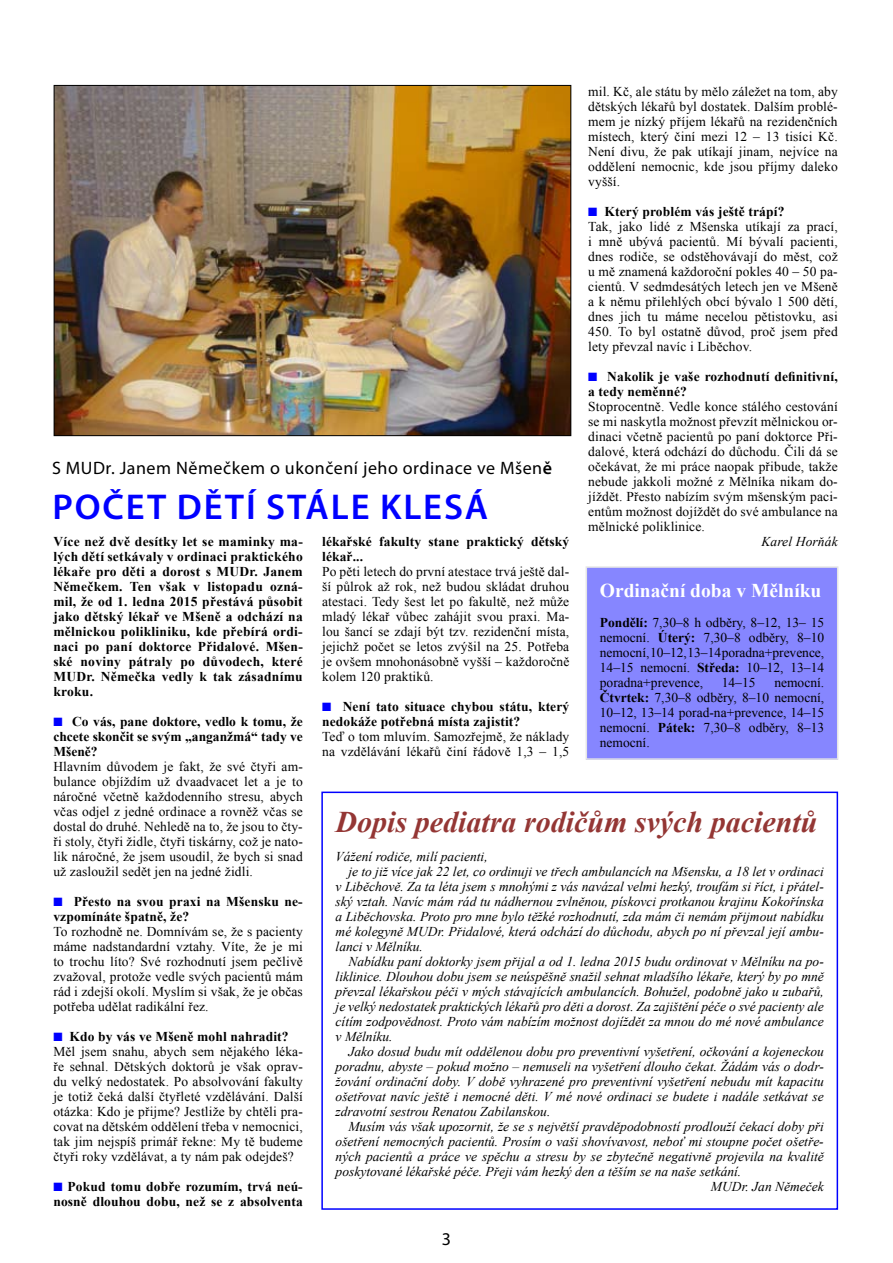
<style>
.page{position:relative;width:893px;height:1263px;background:#fff}
.page>*{position:absolute;margin:0;border:0;box-sizing:border-box;transform-origin:0 0}
.t1{font:600 36px "Myriad Pro";letter-spacing:.05em;color:#00f}
.t2{font:italic 700 30px "Times New Roman";color:#943634}
.t3{font:700 19.5px "Times New Roman";color:#fff}
.t4{font:18px "Myriad Pro";letter-spacing:.03em;color:#000}
.t5{font:13.5px/15px "Times New Roman";letter-spacing:.01em;color:#000;text-align:justify}
.t6{font:italic 13.5px "Times New Roman";color:#000}
.t7{font:700 13.5px/15px "Times New Roman";letter-spacing:.01em;color:#000}
.s1{color:#00f}
.s2{font-weight:700}
.s3{font-weight:600}
</style>
<div class="page">
<img style="left:56px;top:87px;width:513px;height:347px">
<div style="left:321px;top:791px;width:517px;height:419px;border:2px solid #00f"></div>
<div style="left:586px;top:567px;width:252px;height:192px;background:#8686ff"></div>
<div style="left:586px;top:566px;width:252px;height:194px;border:2px solid #e5e5e6"></div>
<p class="t5" style="left:588px;top:84px;width:251px">mil. Kč, ale státu by mělo záležet na tom, aby dětských lékařů byl dostatek. Dalším problé&shy;mem je nízký příjem lékařů na rezidenčních místech, který činí mezi 12 – 13 tisíci Kč.<br>Není divu, že pak utíkají jinam, nejvíce na oddělení nemocnic, kde jsou příjmy daleko vyšší.</p>
<p class="t5" style="left:588px;top:204px;width:251px;text-align:left"><span class="s1">■</span> <span class="s2">Který problém vás ještě trápí?<br></span>Tak, jako lidé z Mšenska utíkají za prací, i mně ubývá pacientů. Mí bývalí pacienti, dnes rodiče, se odstěhovávají do měst, což u mě znamená každoroční pokles 40 – 50 pa&shy;cientů. V sedmdesátých letech jen ve Mšeně a k němu přilehlých obcí bývalo 1 500 dětí, dnes jich tu máme necelou pětistovku, asi 450. To byl ostatně důvod, proč jsem před lety převzal navíc i Liběchov.</p>
<p class="t7" style="left:588px;top:369px;width:251px"><span class="s1">■</span> Nakolik je vaše rozhodnutí definitivní, a tedy neměnné?</p>
<p class="t5" style="left:588px;top:399px;width:251px">Stoprocentně. Vedle konce stálého cestování se mi naskytla možnost převzít mělnickou or&shy;dinaci včetně pacientů po paní doktorce Při&shy;dalové, která odchází do důchodu. Čili dá se očekávat, že mi práce naopak přibude, takže nebude jakkoli možné z Mělníka nikam do&shy;jíždět. Přesto nabízím svým mšenským paci&shy;entům možnost dojíždět do své ambulance na mělnické poliklinice.</p>
<p class="t6" style="left:761px;top:532px;width:78px">Karel Horňák</p>
<h3 class="t4" style="left:52px;top:457px;width:502px">S MUDr. Janem Němečkem o ukončení jeho ordinace ve Mšen<span class="s3">ě</span></h3>
<h1 class="t1" style="left:52px;top:484px;width:437px">POČET DĚTÍ STÁLE KLESÁ</h1>
<p class="t7" style="left:53px;top:534px;width:251px;text-align:justify">Více než dvě desítky let se maminky ma&shy;lých dětí setkávaly v ordinaci praktického lékaře pro děti a dorost s MUDr. Janem Němečkem. Ten však v listopadu ozná&shy;mil, že od 1. ledna 2015 přestává působit jako dětský lékař ve Mšeně a odchází na mělnickou polikliniku, kde přebírá ordi&shy;naci po paní doktorce Přidalové. Mšen&shy;ské noviny pátraly po důvodech, které MUDr. Němečka vedly k tak zásadnímu kroku.</p>
<p class="t7" style="left:53px;top:714px;width:251px;text-align:justify"><span class="s1">■</span> Co vás, pane doktore, vedlo k tomu, že chcete skončit se svým „anganžmá“ tady ve Mšeně?</p>
<p class="t5" style="left:53px;top:759px;width:251px">Hlavním důvodem je fakt, že své čtyři am&shy;bulance objíždím už dvaadvacet let a je to náročné včetně každodenního stresu, abych včas odjel z jedné ordinace a rovněž včas se dostal do druhé. Nehledě na to, že jsou to čty&shy;ři stoly, čtyři židle, čtyři tiskárny, což je nato&shy;lik náročné, že jsem usoudil, že bych si snad už zasloužil sedět jen na jedné židli.</p>
<p class="t7" style="left:53px;top:894px;width:251px"><span class="s1">■</span> Přesto na svou praxi na Mšensku ne&shy;vzpomínáte špatně, že?</p>
<p class="t5" style="left:53px;top:924px;width:251px">To rozhodně ne. Domnívám se, že s pacienty máme nadstandardní vztahy. Víte, že je mi to trochu líto? Své rozhodnutí jsem pečlivě zvažoval, protože vedle svých pacientů mám rád i zdejší okolí. Myslím si však, že je občas potřeba udělat radikální řez.</p>
<p class="t5" style="left:53px;top:1029px;width:251px;text-align:left"><span class="s1">■</span> <span class="s2">Kdo by vás ve Mšeně mohl nahradit?<br></span>Měl jsem snahu, abych sem nějakého léka&shy;ře sehnal. Dětských doktorů je však oprav&shy;du velký nedostatek. Po absolvování fakulty je totiž čeká další čtyřleté vzdělávání. Další otázka: Kdo je přijme? Jestliže by chtěli pra&shy;covat na dětském oddělení třeba v nemocnici, tak jim nejspíš primář řekne: My tě budeme čtyři roky vzdělávat, a ty nám pak odejdeš?</p>
<p class="t7" style="left:53px;top:1179px;width:251px"><span class="s1">■</span> Pokud tomu dobře rozumím, trvá neú&shy;nosně dlouhou dobu, než se z absolventa</p>
<p class="t7" style="left:322px;top:534px;width:249px">lékařské fakulty stane praktický dětský lékař...</p>
<p class="t5" style="left:322px;top:564px;width:249px">Po pěti letech do první atestace trvá ještě dal&shy;ší půlrok až rok, než budou skládat druhou atestaci. Tedy šest let po fakultě, než může mladý lékař vůbec zahájit svou praxi. Ma&shy;lou šancí se zdají být tzv. rezidenční místa, jejichž počet se letos zvýšil na 25. Potřeba je ovšem mnohonásobně vyšší – každoročně kolem 120 praktiků.</p>
<p class="t7" style="left:322px;top:699px;width:249px"><span class="s1">■</span> Není tato situace chybou státu, který nedokáže potřebná místa zajistit?</p>
<p class="t5" style="left:322px;top:729px;width:249px">Teď o tom mluvím. Samozřejmě, že náklady na vzdělávání lékařů činí řádově 1,3 – 1,5</p>
<h3 class="t3" style="left:600px;top:577px;width:223px">Ordinační doba v Mělníku</h3>
<p class="t5" style="left:600px;top:615px;width:226px"><span class="s2">Pondělí:</span> 7,30–8 h odběry, 8–12, 13– 15 nemocní. <span class="s2">Úterý:</span> 7,30–8 odběry, 8–10 nemocní, 10–12, 13–14 poradna+prevence, 14–15 nemocní. <span class="s2">Středa:</span> 10–12, 13–14 poradna+prevence,</p>
<p class="t5" style="left:600px;top:674px;width:226px;text-indent:174px">nemocní.<br><span class="s2">Čtvrtek:</span> 7,30–8 odběry, 8–10 nemocní, 10–12, 13–14 porad-na+prevence, 14–15 nemocní. <span class="s2">Pátek:</span> 7,30–8 odběry, 8–13 nemocní.</p>
<p class="t5" style="left:722px;top:674px;width:35px">14–15</p>
<h2 class="t2" style="left:336px;top:801px;width:483px">Dopis pediatra rodičům svých pacientů</h2>
<p class="t6" style="left:336px;top:847px;width:154px">Vážení rodiče, milí pacienti,</p>
<p class="t6" style="left:348px;top:862px;width:477px">je to již více jak 22 let, co ordinuji ve třech ambulancích na Mšensku, a 18 let v ordinaci</p>
<p class="t6" style="left:336px;top:877px;width:490px">v Liběchově. Za ta léta jsem s mnohými z vás navázal velmi hezký, troufám si říct, i přátel-</p>
<p class="t6" style="left:336px;top:892px;width:490px">ský vztah. Navíc mám rád tu nádhernou zvlněnou, pískovci protkanou krajinu Kokořínska</p>
<p class="t6" style="left:336px;top:907px;width:490px">a Liběchovska. Proto pro mne bylo těžké rozhodnutí, zda mám či nemám přijmout nabídku</p>
<p class="t6" style="left:336px;top:922px;width:490px">mé kolegyně MUDr. Přidalové, která odchází do důchodu, abych po ní převzal její ambu-</p>
<p class="t6" style="left:336px;top:937px;width:89px">lanci v Mělníku.</p>
<p class="t6" style="left:348px;top:952px;width:477px">Nabídku paní doktorky jsem přijal a od 1. ledna 2015 budu ordinovat v Mělníku na po-</p>
<p class="t6" style="left:336px;top:967px;width:490px">liklinice. Dlouhou dobu jsem se neúspěšně snažil sehnat mladšího lékaře, který by po mně</p>
<p class="t6" style="left:336px;top:982px;width:490px">převzal lékařskou péči v mých stávajících ambulancích. Bohužel, podobně jako u zubařů,</p>
<p class="t6" style="left:336px;top:997px;width:490px">je velký nedostatek praktických lékařů pro děti a dorost. Za zajištění péče o své pacienty ale</p>
<p class="t6" style="left:336px;top:1012px;width:490px">cítím zodpovědnost. Proto vám nabízím možnost dojíždět za mnou do mé nové ambulance</p>
<p class="t6" style="left:336px;top:1027px;width:58px">v Mělníku.</p>
<p class="t6" style="left:348px;top:1042px;width:477px">Jako dosud budu mít oddělenou dobu pro preventivní vyšetření, očkování a kojeneckou</p>
<p class="t6" style="left:336px;top:1057px;width:490px">poradnu, abyste – pokud možno – nemuseli na vyšetření dlouho čekat. Žádám vás o dodr-</p>
<p class="t6" style="left:336px;top:1072px;width:490px">žování ordinační doby. V době vyhrazené pro preventivní vyšetření nebudu mít kapacitu</p>
<p class="t6" style="left:336px;top:1087px;width:490px">ošetřovat navíc ještě i nemocné děti. V mé nové ordinaci se budete i nadále setkávat se</p>
<p class="t6" style="left:336px;top:1102px;width:216px">zdravotní sestrou Renatou Zabilanskou.</p>
<p class="t6" style="left:348px;top:1117px;width:477px">Musím vás však upozornit, že se s největší pravděpodobností prodlouží čekací doby při</p>
<p class="t6" style="left:336px;top:1132px;width:490px">ošetření nemocných pacientů. Prosím o vaši shovívavost, neboť mi stoupne počet ošetře-</p>
<p class="t6" style="left:336px;top:1147px;width:490px">ných pacientů a práce ve spěchu a stresu by se zbytečně negativně projevila na kvalitě</p>
<p class="t6" style="left:336px;top:1162px;width:407px">poskytované lékařské péče. Přeji vám hezký den a těším se na naše setkání.</p>
<p class="t6" style="left:711px;top:1177px;width:114px">MUDr. Jan Němeček</p>
<h3 class="t4" style="left:442px;top:1228px;width:11px">3</h3>
</div>
